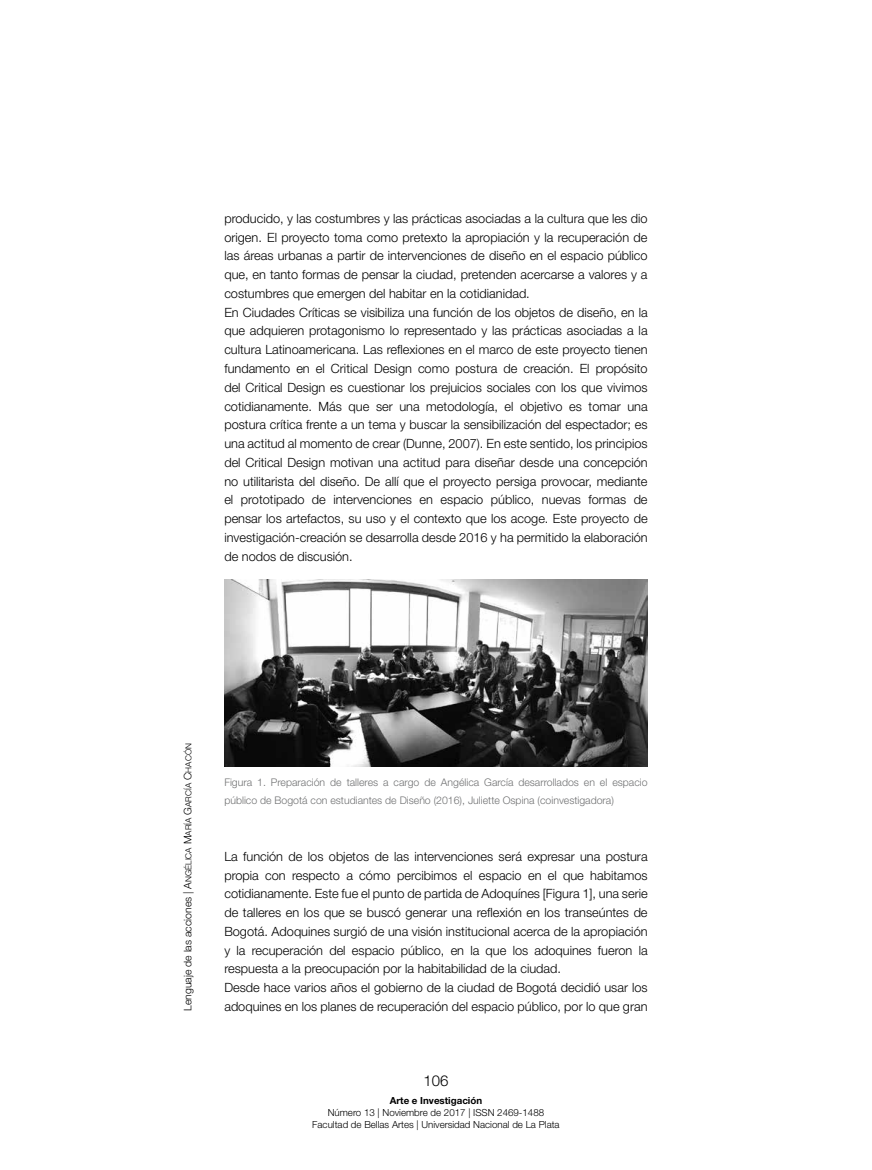
<style>
.page{position:relative;width:872px;height:1170px;background:#fff}
.page>*{position:absolute;margin:0;border:0;box-sizing:border-box;transform-origin:0 0}
.t1{font:300 15px "Helvetica Neue LT Std";color:#000}
.t2{font:300 12.75px/18.8px "Helvetica Neue LT Std";color:#000}
.t3{font:300 10.5px/18.8px "Helvetica Neue LT Std";color:#707172}
.t4{font:300 10.5px "Helvetica Neue LT Std";color:#000}
.t5{font:300 9.75px/11.7px "Helvetica Neue LT Std";color:#000;text-align:center}
.t6{font:700 9.75px "Helvetica Neue LT Std";color:#000}
.s1{font-family:"Helvetica Neue LT Std Lt SC800";font-weight:400}
.s2{font-family:"Helvetica Neue LT Std Lt SC800";font-weight:400;font-size:8.4px}
</style>
<div class="page">
<img style="left:224px;top:579px;width:423px;height:187px">
<p class="t2" style="left:224px;top:209px;width:425px">producido, y las costumbres y las prácticas asociadas a la cultura que les dio origen. El proyecto toma como pretexto la apropiación y la recuperación de las áreas urbanas a partir de intervenciones de diseño en el espacio público que, en tanto formas de pensar la ciudad, pretenden acercarse a valores y a costumbres que emergen del habitar en la cotidianidad.<br>En Ciudades Críticas se visibiliza una función de los objetos de diseño, en la que adquieren protagonismo lo representado y las prácticas asociadas a la cultura Latinoamericana. Las reflexiones en el marco de este proyecto tienen fundamento en el Critical Design como postura de creación. El propósito del Critical Design es cuestionar los prejuicios sociales con los que vivimos cotidianamente. Más que ser una metodología, el objetivo es tomar una postura crítica frente a un tema y buscar la sensibilización del espectador; es una actitud al momento de crear (Dunne, 2007). En este sentido, los principios del Critical Design motivan una actitud para diseñar desde una concepción no utilitarista del diseño. De allí que el proyecto persiga provocar, mediante el prototipado de intervenciones en espacio público, nuevas formas de pensar los artefactos, su uso y el contexto que los acoge. Este proyecto de investigación-creación se desarrolla desde 2016 y ha permitido la elaboración de nodos de discusión.</p>
<p class="t4" style="left:181px;top:1010px;width:269px;rotate:-90deg">Lenguaje de las acciones | <span class="s1">A</span><span class="s2">ngélica</span> <span class="s1">M</span><span class="s2">aría</span> <span class="s1">G</span><span class="s2">arcía</span> <span class="s1">C</span><span class="s2">hacón</span></p>
<p class="t3" style="left:224px;top:772px;width:425px">Figura 1. Preparación de talleres a cargo de Angélica García desarrollados en el espacio público de Bogotá con estudiantes de Diseño (2016), Juliette Ospina (coinvestigadora)</p>
<p class="t2" style="left:224px;top:846px;width:425px">La función de los objetos de las intervenciones será expresar una postura propia con respecto a cómo percibimos el espacio en el que habitamos cotidianamente. Este fue el punto de partida de Adoquínes [Figura 1], una serie de talleres en los que se buscó generar una reflexión en los transeúntes de Bogotá. Adoquines surgió de una visión institucional acerca de la apropiación y la recuperación del espacio público, en la que los adoquines fueron la respuesta a la preocupación por la habitabilidad de la ciudad.<br>Desde hace varios años el gobierno de la ciudad de Bogotá decidió usar los adoquines en los planes de recuperación del espacio público, por lo que gran</p>
<p class="t1" style="left:423px;top:1071px;width:27px">106</p>
<p class="t6" style="left:390px;top:1094px;width:94px">Arte e Investigación</p>
<p class="t5" style="left:312px;top:1106px;width:249px">Número 13 | Noviembre de 2017 | ISSN 2469-1488<br>Facultad de Bellas Artes | Universidad Nacional de La Plata</p>
</div>
